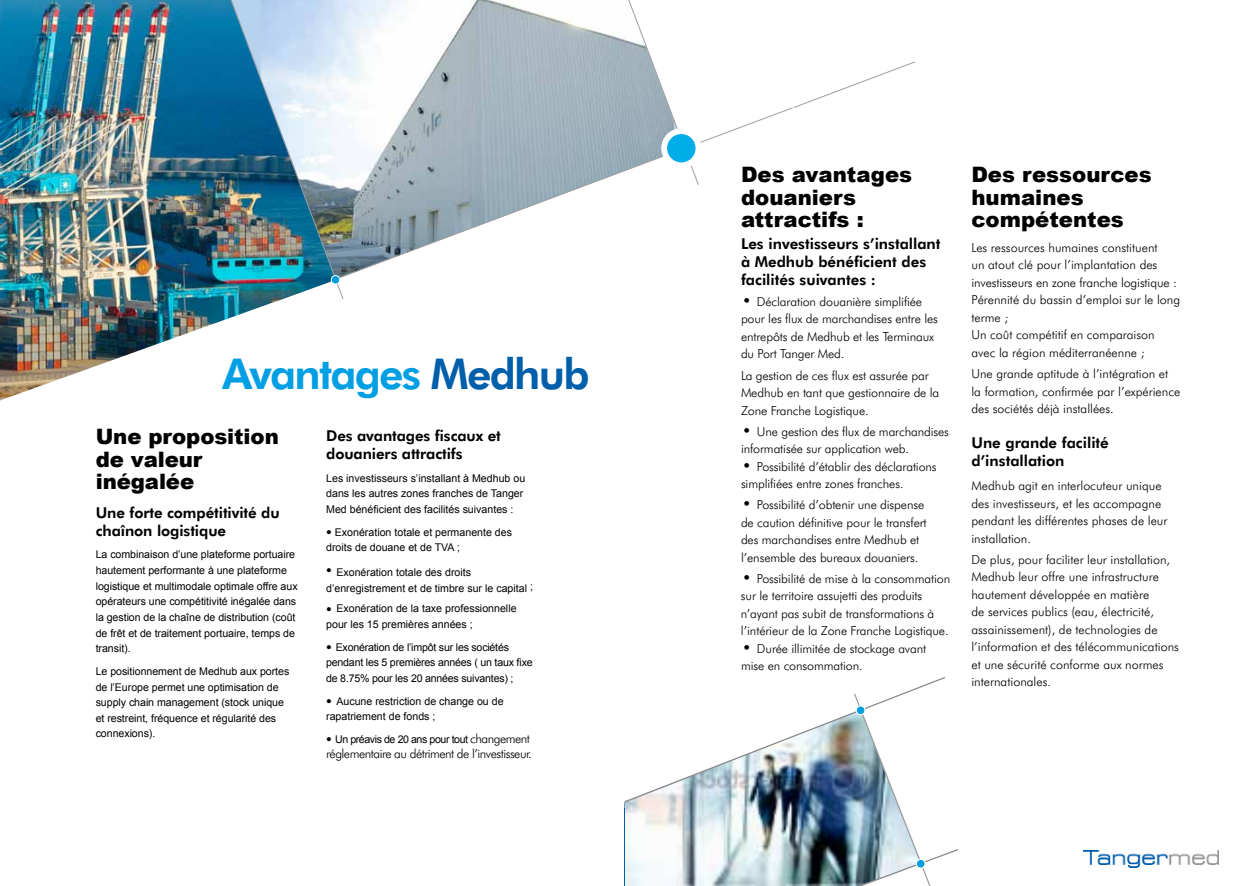
<style>
.page{position:relative;width:1248px;height:886px;background:#fff}
.page>*{position:absolute;margin:0;border:0;box-sizing:border-box;transform-origin:0 0}
.t1{font:800 42.5px "Futura BT";letter-spacing:-.04em;color:#009fe3}
.t2{font:900 21.25px/22.5px "Arial";color:#000}
.t3{font:800 15px/18px "Futura BT";color:#000}
.t4{font:300 12.5px/17.5px "Futura BT";letter-spacing:-.01em;color:#000}
.t5{font:300 12.5px "Futura BT";letter-spacing:-.04em;color:#000}
.t6{font:10.62px/15.6px "Arial";letter-spacing:-.005em;color:#000}
.t7{font:10.62px "Arial";letter-spacing:-.04em;color:#000}
.s1{color:#005faa}
.s2{font-size:16.25px}
.s3{font-family:"Futura BT";font-weight:300;font-size:12.5px}
.s4{font-family:"Futura";font-weight:500;font-size:15px}
</style>
<div class="page">
<img style="left:344px;top:0;width:279px;height:107px">
<svg style="left:793px;top:61px;width:122px;height:47px"></svg>
<svg style="left:623px;top:0;width:47px;height:107px"></svg>
<svg style="left:344px;top:107px;width:449px;height:170px"></svg>
<div style="left:664px;top:131px;width:34px;height:34px;background:#00ade9;border-radius:50%"></div>
<div style="left:661px;top:128px;width:40px;height:40px;border:6px solid #fff;border-radius:50%"></div>
<img style="left:624px;top:677px;width:334px;height:209px">
<div style="left:916px;top:859px;width:9px;height:9px;background:#009ede;border-radius:50%"></div>
<div style="left:915px;top:859px;width:10px;height:10px;border:1px solid #fff;border-radius:50%"></div>
<div style="left:856px;top:706px;width:8px;height:9px;background:#009ede;border-radius:50%"></div>
<div style="left:855px;top:705px;width:10px;height:10px;border:1px solid #fff;border-radius:50%"></div>
<img style="left:0;top:0;width:280px;height:400px">
<img style="left:215px;top:0;width:129px;height:300px">
<div style="left:331px;top:276px;width:9px;height:8px;background:#009ede;border-radius:50%"></div>
<div style="left:331px;top:275px;width:9px;height:9px;border:1px solid #fff;border-radius:50%"></div>
<img style="left:1083px;top:850px;width:135px;height:17px">
<h1 class="t1" style="left:222px;top:348px;width:369px">Avantages <span class="s1">Medhub</span></h1>
<h2 class="t2" style="left:96px;top:424px;width:185px">Une proposition de valeur inégalée</h2>
<p class="t3" style="left:96px;top:503px;width:185px">Une forte compétitivité du chaînon logistique</p>
<p class="t6" style="left:96px;top:547px;width:203px">La combinaison d’une plateforme portuaire hautement performante à une plateforme logistique et multimodale optimale offre aux opérateurs une compétitivité inégalée dans la gestion de la chaîne de distribution (coût de frêt et de traitement portuaire, temps de transit).</p>
<p class="t6" style="left:96px;top:663px;width:195px">Le positionnement de Medhub aux portes de l’Europe permet une optimisation de supply chain management (stock unique et restreint, fréquence et régularité des connexions).</p>
<p class="t3" style="left:326px;top:426px;width:176px">Des avantages fiscaux et douaniers attractifs</p>
<p class="t6" style="left:326px;top:470px;width:201px">Les investisseurs s’installant à Medhub ou dans les autres zones franches de Tanger<br>Med bénéficient des facilités suivantes :</p>
<p class="t6" style="left:326px;top:524px;width:187px"><span class="s2">•</span> Exonération totale et permanente des droits de douane et de TVA ;</p>
<p class="t6" style="left:326px;top:565px;width:208px"><span class="s2">•</span> Exonération totale des droits d’enregistrement et de timbre sur le capital ;</p>
<p class="t6" style="left:326px;top:601px;width:192px"><span class="s2">•</span> Exonération de la taxe professionnelle pour les 15 premières années ;</p>
<p class="t6" style="left:326px;top:639px;width:208px"><span class="s2">•</span> Exonération de l’impôt sur les sociétés pendant les 5 premières années ( un taux fixe de 8.75% pour les 20 années suivantes) ;</p>
<p class="t6" style="left:326px;top:693px;width:179px"><span class="s2">•</span> Aucune restriction de change ou de rapatriement de fonds ;</p>
<p class="t7" style="left:326px;top:732px;width:205px"><span class="s2">•</span> Un préavis de 20 ans pour tout <span class="s3">changement</span></p>
<p class="t5" style="left:326px;top:746px;width:207px">réglementaire au détriment de l’investisseur.</p>
<h2 class="t2" style="left:741px;top:163px;width:173px">Des avantages douaniers attractifs :</h2>
<p class="t3" style="left:741px;top:234px;width:201px">Les investisseurs s’installant à Medhub bénéficient des facilités suivantes :</p>
<p class="t4" style="left:741px;top:293px;width:198px"><span class="s4">•</span> Déclaration douanière simplifiée pour les flux de marchandises entre les entrepôts de Medhub et les Terminaux du Port Tanger Med.</p>
<p class="t4" style="left:741px;top:366px;width:200px">La gestion de ces flux est assurée par<br>Medhub en tant que gestionnaire de la<br>Zone Franche Logistique.</p>
<p class="t4" style="left:741px;top:422px;width:209px"><span class="s4">•</span> Une gestion des flux de marchandises informatisée sur application web.</p>
<p class="t4" style="left:741px;top:457px;width:197px"><span class="s4">•</span> Possibilité d’établir des déclarations simplifiées entre zones franches.</p>
<p class="t4" style="left:741px;top:496px;width:187px"><span class="s4">•</span> Possibilité d’obtenir une dispense de caution définitive pour le transfert des marchandises entre Medhub et l’ensemble des bureaux douaniers.</p>
<p class="t4" style="left:741px;top:569px;width:211px"><span class="s4">•</span> Possibilité de mise à la consommation sur le territoire assujetti des produits n’ayant pas subit de transformations à l’intérieur de la Zone Franche Logistique.</p>
<p class="t4" style="left:741px;top:639px;width:187px"><span class="s4">•</span> Durée illimitée de stockage avant mise en consommation.</p>
<h2 class="t2" style="left:971px;top:163px;width:182px">Des ressources humaines compétentes</h2>
<p class="t4" style="left:971px;top:239px;width:210px">Les ressources humaines constituent<br>un atout clé pour l’implantation des investisseurs en zone franche logistique :<br>Pérennité du bassin d’emploi sur le long terme ;<br>Un coût compétitif en comparaison avec la région méditerranéenne ;</p>
<p class="t4" style="left:971px;top:365px;width:210px">Une grande aptitude à l’intégration et la formation, confirmée par l’expérience des sociétés déjà installées.</p>
<p class="t3" style="left:971px;top:434px;width:139px;line-height:17.5px">Une grande facilité d’installation</p>
<p class="t4" style="left:971px;top:477px;width:197px">Medhub agit en interlocuteur unique des investisseurs, et les accompagne pendant les différentes phases de leur installation.</p>
<p class="t4" style="left:971px;top:550px;width:209px">De plus, pour faciliter leur installation, Medhub leur offre une infrastructure hautement développée en matière<br>de services publics (eau, électricité, assainissement), de technologies de l’information et des télécommunications et une sécurité conforme aux normes internationales.</p>
</div>
